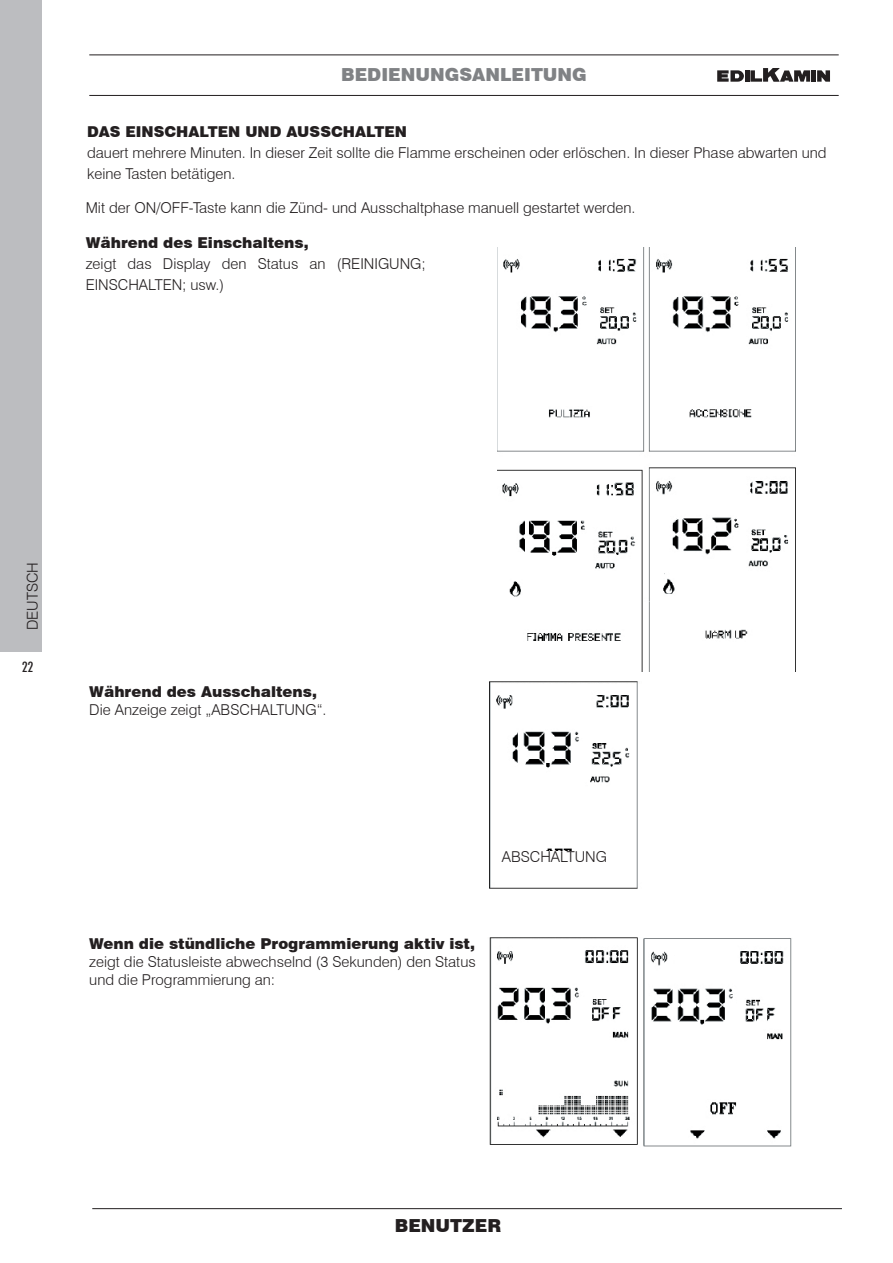
<style>
.page{position:relative;width:893px;height:1263px;background:#fff}
.page>*{position:absolute;margin:0;border:0;box-sizing:border-box;transform-origin:0 0}
.t1{font:900 18px "Swiss 721 BT";color:#808285}
.t2{font:900 18px "Swiss 721 BT";color:#231f20}
.t3{font:300 15px/21px "Swiss 721 BT";color:#231f20}
.t4{font:900 15px "Swiss 721 BT";color:#231f20}
.t5{font:500 condensed 14.25px "Futura BT";color:#231f20}
</style>
<div class="page">
<div style="left:0;top:0;width:42px;height:652px;background:#bcbdc0"></div>
<hr style="left:92px;top:1208px;width:750px;height:1px;background:#231f20">
<hr style="left:89px;top:55px;width:750px;height:1px;background:#231f20">
<hr style="left:89px;top:95px;width:750px;height:1px;background:#231f20">
<div style="left:811px;top:70px;width:5px;height:12px;background:#231f20"></div>
<hr style="left:745px;top:70px;width:4px;height:12px;background:#231f20">
<svg style="left:717px;top:70px;width:27px;height:12px"></svg>
<svg style="left:750px;top:68px;width:60px;height:14px"></svg>
<svg style="left:817px;top:70px;width:13px;height:12px"></svg>
<img style="left:498px;top:247px;width:297px;height:425px">
<img style="left:489px;top:682px;width:149px;height:207px">
<img style="left:489px;top:938px;width:303px;height:209px">
<div style="left:519px;top:946px;width:32px;height:26px;background:#fff"></div>
<div style="left:675px;top:946px;width:33px;height:26px;background:#fff"></div>
<div style="left:502px;top:851px;width:109px;height:20px;background:#fff"></div>
<p class="t1" style="left:341px;top:64px;width:247px">BEDIENUNGSANLEITUNG</p>
<p class="t4" style="left:87px;top:123px;width:321px">DAS EINSCHALTEN UND AUSSCHALTEN</p>
<p class="t3" style="left:87px;top:142px;width:741px">dauert mehrere Minuten. In dieser Zeit sollte die Flamme erscheinen oder erlöschen. In dieser Phase abwarten und keine Tasten betätigen.</p>
<p class="t3" style="left:86px;top:197px;width:551px">Mit der ON/OFF-Taste kann die Zünd- und Ausschaltphase manuell gestartet werden.</p>
<p class="t4" style="left:86px;top:233px;width:224px">Während des Einschaltens,</p>
<p class="t3" style="left:86px;top:253px;width:342px">zeigt das Display den Status an (REINIGUNG;<br>EINSCHALTEN; usw.)</p>
<p class="t3" style="left:22px;top:630px;width:70px;rotate:-90deg">DEUTSCH</p>
<p class="t5" style="left:22px;top:658px;width:12px">22</p>
<p class="t4" style="left:89px;top:682px;width:229px">Während des Ausschaltens,</p>
<p class="t3" style="left:89px;top:699px;width:239px">Die Anzeige zeigt „ABSCHALTUNG“.</p>
<p class="t3" style="left:502px;top:846px;width:107px">ABSCHALTUNG</p>
<p class="t4" style="left:89px;top:935px;width:387px">Wenn die stündliche Programmierung aktiv ist,</p>
<p class="t3" style="left:89px;top:953px;width:388px;line-height:18px">zeigt die Statusleiste abwechselnd (3 Sekunden) den Status und die Programmierung an:</p>
<p class="t2" style="left:395px;top:1215px;width:108px">BENUTZER</p>
</div>
